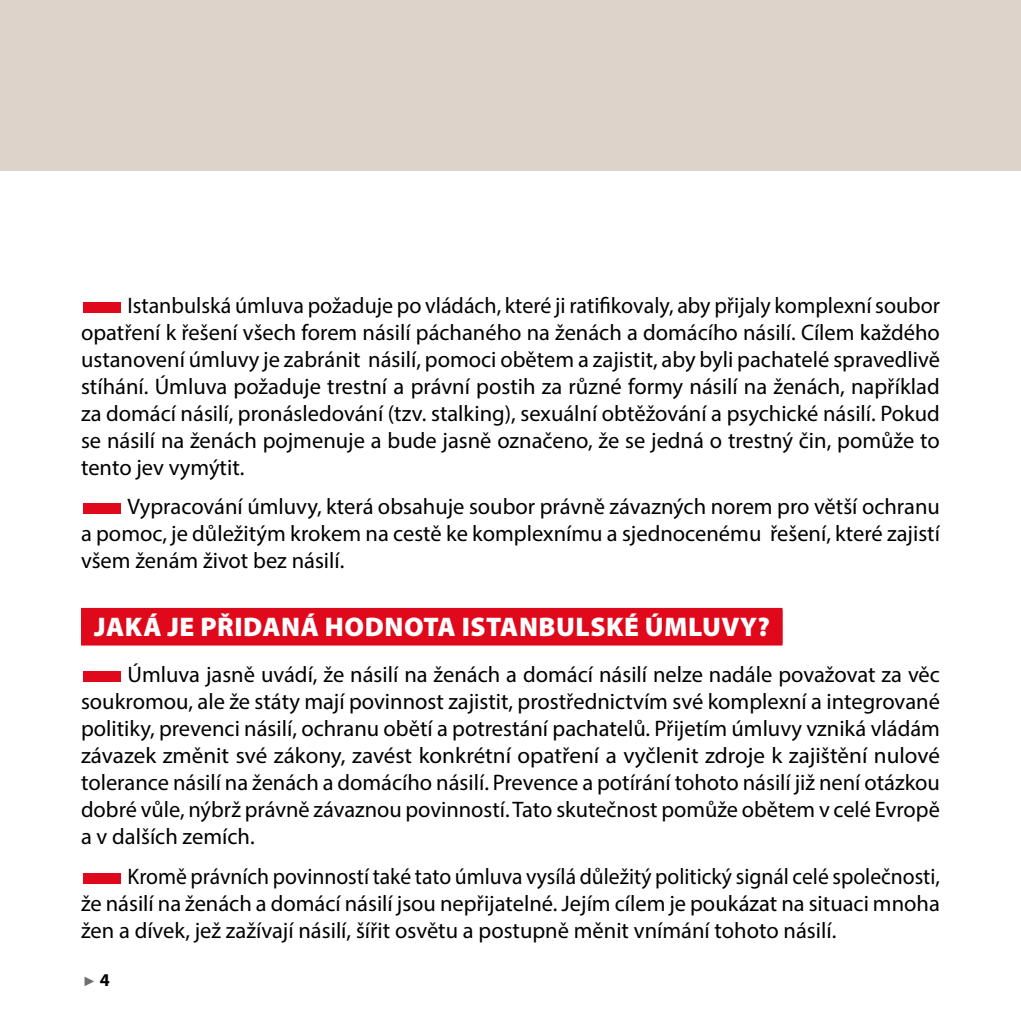
<style>
.page{position:relative;width:1021px;height:1021px;background:#fff}
.page>*{position:absolute;margin:0;border:0;box-sizing:border-box;transform-origin:0 0}
.t1{font:900 27px "Myriad Pro";letter-spacing:.02em;color:#fff}
.t2{font:22.5px/27px "Myriad Pro";color:#000;text-align:justify}
.t3{font:22.5px/27px "Myriad Pro";color:#000;text-align:justify;scale:.96 1}
.t4{font:13.5px "Arial";color:#706f6f}
.s1{color:#df091b}
.s2{font-family:"Myriad Pro";font-weight:700;font-size:18px;color:#000}
</style>
<div class="page">
<div style="left:81px;top:609px;width:701px;height:36px;background:#df091b"></div>
<div style="left:81px;top:608px;width:701px;height:36px;background:#df091b"></div>
<div style="left:0;top:0;width:1020px;height:170px;background:#ddd3ca"></div>
<p class="t2" style="left:81px;top:291px;width:860px"><span class="s1">■</span>Istanbulská úmluva požaduje po vládách, které ji ratifikovaly, aby přijaly komplexní soubor opatření k řešení všech forem násilí páchaného na ženách a domácího násilí. Cílem každého ustanovení úmluvy je zabránit násilí, pomoci obětem a zajistit, aby byli pachatelé spravedlivě stíhání. Úmluva požaduje trestní a právní postih za různé formy násilí na ženách, například za domácí násilí, pronásledování (tzv. stalking), sexuální obtěžování a psychické násilí. Pokud se násilí na ženách pojmenuje a bude jasně označeno, že se jedná o trestný čin, pomůže to tento jev vymýtit.</p>
<p class="t2" style="left:81px;top:493px;width:860px"><span class="s1">■</span>Vypracování úmluvy, která obsahuje soubor právně závazných norem pro větší ochranu a pomoc, je důležitým krokem na cestě ke komplexnímu a sjednocenému řešení, které zajistí všem ženám život bez násilí.</p>
<p class="t1" style="left:94px;top:609px;width:677px">JAKÁ JE PŘIDANÁ HODNOTA ISTANBULSKÉ ÚMLUVY?</p>
<p class="t2" style="left:81px;top:660px;width:860px"><span class="s1">■</span>Úmluva jasně uvádí, že násilí na ženách a domácí násilí nelze nadále považovat za věc soukromou, ale že státy mají povinnost zajistit, prostřednictvím své komplexní a integrované politiky, prevenci násilí, ochranu obětí a potrestání pachatelů. Přijetím úmluvy vzniká vládám závazek změnit své zákony, zavést konkrétní opatření a vyčlenit zdroje k zajištění nulové tolerance násilí na ženách a domácího násilí. Prevence a potírání tohoto násilí již není otázkou dobré vůle, nýbrž právně závaznou povinností. Tato skutečnost pomůže obětem v celé Evropě a v dalších zemích.</p>
<p class="t3" style="left:81px;top:862px;width:896px"><span class="s1">■</span>Kromě právních povinností také tato úmluva vysílá důležitý politický signál celé společnosti, že násilí na ženách a domácí násilí jsou nepřijatelné. Jejím cílem je poukázat na situaci mnoha žen a dívek, jež zažívají násilí, šířit osvětu a postupně měnit vnímání tohoto násilí.</p>
<p class="t4" style="left:83px;top:972px;width:28px">► <span class="s2">4</span></p>
</div>
